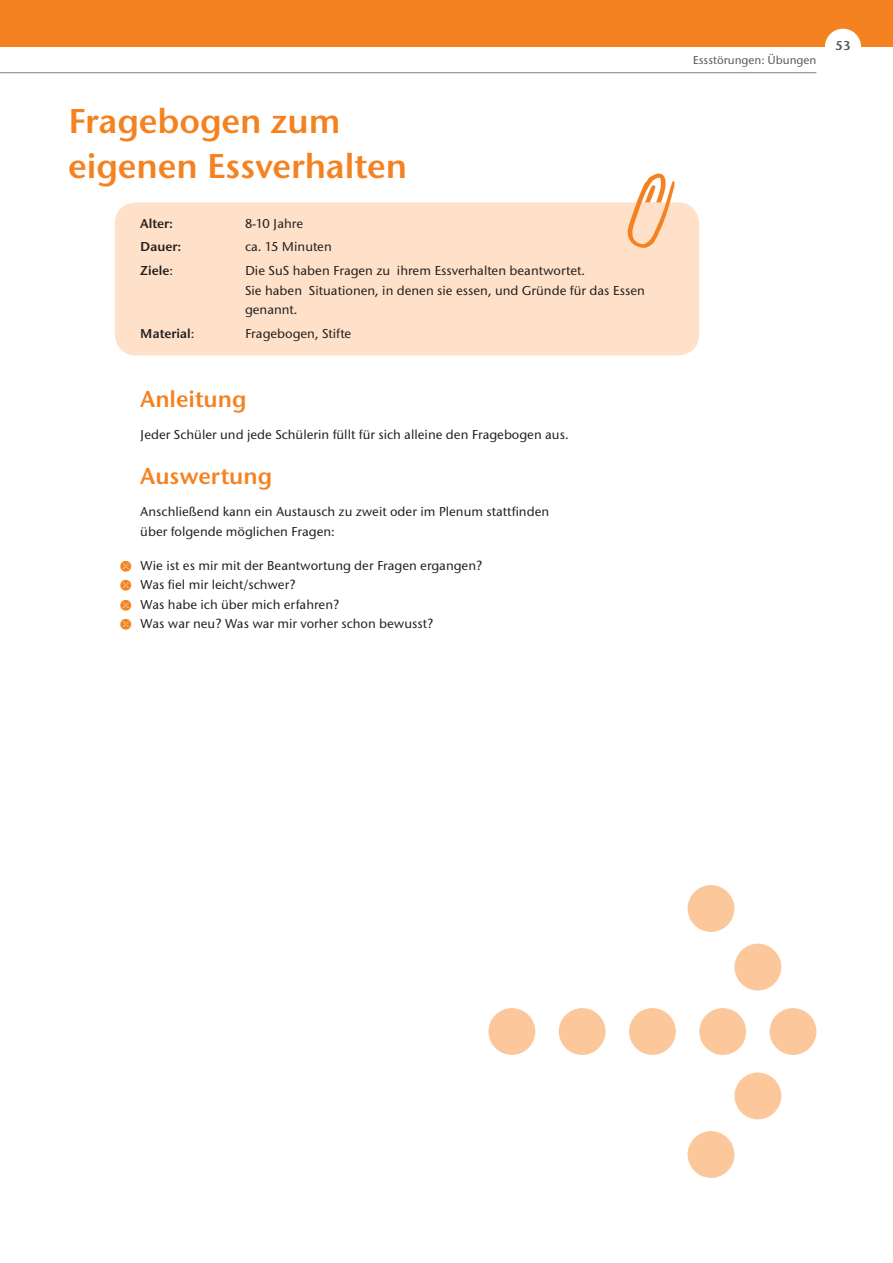
<style>
.page{position:relative;width:893px;height:1263px;background:#fff}
.page>*{position:absolute;margin:0;border:0;box-sizing:border-box;transform-origin:0 0}
.t1{font:600 36px/45px "Stone Sans EF";color:#f58220}
.t2{font:600 24px "Stone Sans EF";color:#f58220}
.t3{font:500 13.5px/19.5px "Stone Sans EF";color:#231f20}
.t4{font:600 13.5px "Stone Sans EF";color:#231f20}
.t5{font:600 13.5px "Stone Sans EF";color:#57585a}
.t6{font:500 12px "Stone Sans EF";color:#57585a}
.s1{font-weight:500}
.s2{font-family:"Button Bonus Circle Negative";font-weight:400;color:#f58220}
</style>
<div class="page">
<div style="left:0;top:0;width:893px;height:47px;background:#f58220"></div>
<div style="left:825px;top:29px;width:36px;height:36px;background:#fff;border-radius:50%"></div>
<div style="left:115px;top:202px;width:584px;height:153px;background:#fee1c8;border-radius:21px"></div>
<svg style="left:627px;top:173px;width:48px;height:75px"></svg>
<svg style="left:488px;top:885px;width:328px;height:293px"></svg>
<hr style="left:0;top:72px;width:816px;height:1px;background:#808285">
<h1 class="t1" style="left:68px;top:99px;width:340px">Fragebogen zum eigenen Essverhalten</h1>
<p class="t4" style="left:140px;top:215px;width:34px">Alter:</p>
<p class="t3" style="left:245px;top:213px;width:60px">8-10 Jahre</p>
<p class="t4" style="left:140px;top:239px;width:43px">Dauer:</p>
<p class="t3" style="left:245px;top:237px;width:88px">ca. 15 Minuten</p>
<p class="t4" style="left:140px;top:263px;width:34px">Ziele<span class="s1">:</span></p>
<p class="t3" style="left:245px;top:261px;width:401px">Die SuS haben Fragen zu ihrem Essverhalten beantwortet.<br>Sie haben Situationen, in denen sie essen, und Gründe für das Essen genannt.</p>
<p class="t4" style="left:140px;top:325px;width:56px">Material<span class="s1">:</span></p>
<p class="t3" style="left:245px;top:324px;width:108px">Fragebogen, Stifte</p>
<h2 class="t2" style="left:140px;top:384px;width:107px">Anleitung</h2>
<p class="t3" style="left:140px;top:425px;width:430px">Jeder Schüler und jede Schülerin füllt für sich alleine den Fragebogen aus.</p>
<h2 class="t2" style="left:140px;top:462px;width:133px">Auswertung</h2>
<p class="t3" style="left:140px;top:502px;width:410px">Anschließend kann ein Austausch zu zweit oder im Plenum stattfinden über folgende möglichen Fragen:</p>
<p class="t3" style="left:119px;top:556px;width:365px"><span class="s2">J</span> Wie ist es mir mit der Beantwortung der Fragen ergangen?<br><span class="s2">J</span> Was fiel mir leicht/schwer?<br><span class="s2">J</span> Was habe ich über mich erfahren?<br><span class="s2">J</span> Was war neu? Was war mir vorher schon bewusst?</p>
<p class="t6" style="left:693px;top:53px;width:125px">Essstörungen: Übungen</p>
<p class="t5" style="left:835px;top:38px;width:17px">53</p>
</div>
